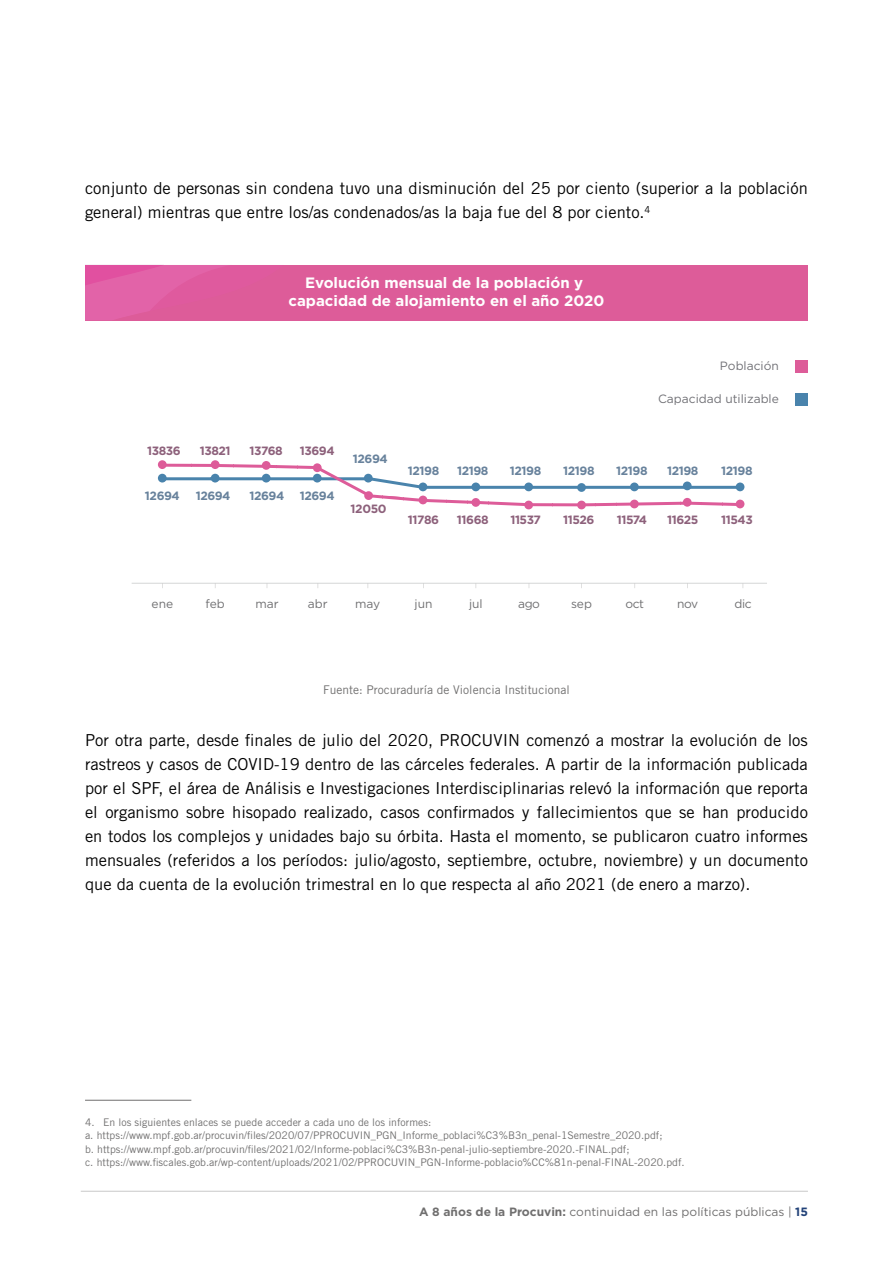
<style>
.page{position:relative;width:893px;height:1263px;background:#fff}
.page>*{position:absolute;margin:0;border:0;box-sizing:border-box;transform-origin:0 0}
.t1{font:16.5px/24px "Trade Gothic LT Std";color:#000}
.t2{font:700 15px/18px "Gotham";color:#fff;text-align:center}
.t3{font:700 12px "Gotham";letter-spacing:-.035em;color:#68829c}
.t4{font:700 12px "Gotham";letter-spacing:-.035em;color:#8d617b}
.t5{font:12px "Gotham";color:#706f6f}
.t6{font:12px "Trade Gothic LT Std";color:#706f6f}
.t7{font:12px "Gotham";color:#707072}
.t8{font:12px "Gotham";color:#717176}
.t9{font:10.5px/13.5px "Trade Gothic LT Std";color:#706f6f}
.s1{font-weight:700}
.s2{font-weight:700;color:#234379}
</style>
<div class="page">
<hr style="left:81px;top:1191px;width:727px;height:1px;background:#c8c8c8">
<div style="left:85px;top:265px;width:723px;height:55px;background:#dd5c99"></div>
<div style="left:795px;top:360px;width:12px;height:12px;background:#dd5c99"></div>
<div style="left:795px;top:393px;width:12px;height:12px;background:#4983ac"></div>
<svg style="left:85px;top:265px;width:143px;height:55px"></svg>
<hr style="left:132px;top:583px;width:635px;height:1px;background:#b2b4b5">
<svg style="left:161px;top:462px;width:583px;height:46px"></svg>
<svg style="left:158px;top:460px;width:9px;height:9px"></svg>
<div style="left:158px;top:474px;width:9px;height:8px;background:#4983ac;border-radius:50%"></div>
<div style="left:211px;top:474px;width:9px;height:8px;background:#4983ac;border-radius:50%"></div>
<div style="left:262px;top:474px;width:9px;height:8px;background:#4983ac;border-radius:50%"></div>
<div style="left:313px;top:474px;width:9px;height:8px;background:#4983ac;border-radius:50%"></div>
<div style="left:364px;top:474px;width:9px;height:8px;background:#4983ac;border-radius:50%"></div>
<div style="left:419px;top:482px;width:8px;height:9px;background:#4983ac;border-radius:50%"></div>
<div style="left:471px;top:482px;width:9px;height:9px;background:#4983ac;border-radius:50%"></div>
<div style="left:524px;top:482px;width:9px;height:9px;background:#4983ac;border-radius:50%"></div>
<div style="left:577px;top:483px;width:9px;height:9px;background:#4983ac;border-radius:50%"></div>
<div style="left:630px;top:482px;width:9px;height:9px;background:#4983ac;border-radius:50%"></div>
<div style="left:683px;top:481px;width:9px;height:9px;background:#4983ac;border-radius:50%"></div>
<div style="left:736px;top:482px;width:8px;height:9px;background:#4983ac;border-radius:50%"></div>
<svg style="left:211px;top:460px;width:9px;height:9px"></svg>
<svg style="left:262px;top:461px;width:9px;height:9px"></svg>
<div style="left:313px;top:463px;width:9px;height:9px;background:#dd5c99;border-radius:50%"></div>
<svg style="left:364px;top:491px;width:9px;height:9px"></svg>
<div style="left:419px;top:496px;width:8px;height:8px;background:#dd5c99;border-radius:50%"></div>
<svg style="left:471px;top:498px;width:9px;height:9px"></svg>
<div style="left:524px;top:501px;width:9px;height:8px;background:#dd5c99;border-radius:50%"></div>
<div style="left:577px;top:501px;width:9px;height:8px;background:#dd5c99;border-radius:50%"></div>
<div style="left:630px;top:500px;width:9px;height:8px;background:#dd5c99;border-radius:50%"></div>
<svg style="left:683px;top:498px;width:9px;height:9px"></svg>
<div style="left:736px;top:500px;width:8px;height:8px;background:#dd5c99;border-radius:50%"></div>
<hr style="left:85px;top:1100px;width:106px;height:1px;background:#706f6f">
<p class="t1" style="left:85px;top:176px;width:724px">conjunto de personas sin condena tuvo una disminución del 25 por ciento (superior a la población general) mientras que entre los/as condenados/as la baja fue del 8 por ciento.<sup>4</sup></p>
<p class="t2" style="left:288px;top:273px;width:317px">Evolución mensual de la población y capacidad de alojamiento en el año 2020</p>
<p class="t4" style="left:147px;top:443px;width:35px">13836</p>
<p class="t4" style="left:200px;top:443px;width:32px">13821</p>
<p class="t4" style="left:250px;top:443px;width:35px">13768</p>
<p class="t4" style="left:300px;top:443px;width:36px">13694</p>
<p class="t3" style="left:353px;top:451px;width:36px">12694</p>
<p class="t8" style="left:720px;top:358px;width:60px">Población</p>
<p class="t8" style="left:658px;top:391px;width:122px">Capacidad utilizable</p>
<p class="t3" style="left:145px;top:488px;width:36px">12694</p>
<p class="t3" style="left:196px;top:488px;width:36px">12694</p>
<p class="t3" style="left:250px;top:488px;width:36px">12694</p>
<p class="t3" style="left:300px;top:488px;width:36px">12694</p>
<p class="t4" style="left:351px;top:501px;width:37px">12050</p>
<p class="t3" style="left:408px;top:463px;width:33px">12198</p>
<p class="t3" style="left:457px;top:463px;width:33px">12198</p>
<p class="t3" style="left:510px;top:463px;width:33px">12198</p>
<p class="t3" style="left:563px;top:463px;width:33px">12198</p>
<p class="t3" style="left:616px;top:463px;width:33px">12198</p>
<p class="t3" style="left:667px;top:463px;width:33px">12198</p>
<p class="t3" style="left:721px;top:463px;width:33px">12198</p>
<p class="t4" style="left:408px;top:512px;width:33px">11786</p>
<p class="t4" style="left:457px;top:512px;width:33px">11668</p>
<p class="t4" style="left:510px;top:512px;width:32px">11537</p>
<p class="t4" style="left:563px;top:512px;width:33px">11526</p>
<p class="t4" style="left:617px;top:512px;width:32px">11574</p>
<p class="t4" style="left:667px;top:512px;width:33px">11625</p>
<p class="t4" style="left:721px;top:512px;width:33px">11543</p>
<p class="t7" style="left:152px;top:596px;width:23px">ene</p>
<p class="t7" style="left:206px;top:596px;width:21px">feb</p>
<p class="t7" style="left:255px;top:596px;width:25px">mar</p>
<p class="t7" style="left:308px;top:596px;width:21px">abr</p>
<p class="t7" style="left:355px;top:596px;width:27px">may</p>
<p class="t7" style="left:415px;top:596px;width:19px">jun</p>
<p class="t7" style="left:469px;top:596px;width:15px">jul</p>
<p class="t7" style="left:518px;top:596px;width:23px">ago</p>
<p class="t7" style="left:571px;top:596px;width:23px">sep</p>
<p class="t7" style="left:626px;top:596px;width:20px">oct</p>
<p class="t7" style="left:677px;top:596px;width:22px">nov</p>
<p class="t7" style="left:734px;top:596px;width:19px">dic</p>
<p class="t6" style="left:323px;top:682px;width:248px">Fuente: Procuraduría de Violencia Institucional</p>
<p class="t1" style="left:85px;top:728px;width:724px;text-align:justify">Por otra parte, desde finales de julio del 2020, PROCUVIN comenzó a mostrar la evolución de los rastreos y casos de COVID-19 dentro de las cárceles federales. A partir de la información publicada por el SPF, el área de Análisis e Investigaciones Interdisciplinarias relevó la información que reporta el organismo sobre hisopado realizado, casos confirmados y fallecimientos que se han producido en todos los complejos y unidades bajo su órbita. Hasta el momento, se publicaron cuatro informes mensuales (referidos a los períodos: julio/agosto, septiembre, octubre, noviembre) y un documento que da cuenta de la evolución trimestral en lo que respecta al año 2021 (de enero a marzo).</p>
<p class="t9" style="left:85px;top:1115px;width:601px">4. En los siguientes enlaces se puede acceder a cada uno de los informes:<br>a. https://www.mpf.gob.ar/procuvin/files/2020/07/PPROCUVIN_PGN_Informe_poblaci%C3%B3n_penal-1Semestre_2020.pdf;<br>b. https://www.mpf.gob.ar/procuvin/files/2021/02/Informe-poblaci%C3%B3n-penal-julio-septiembre-2020.-FINAL.pdf;<br>c. https://www.fiscales.gob.ar/wp-content/uploads/2021/02/PPROCUVIN_PGN-Informe-poblacio%CC%81n-penal-FINAL-2020.pdf.</p>
<p class="t5" style="left:419px;top:1204px;width:390px"><span class="s1">A 8 años de la Procuvin:</span> continuidad en las políticas públicas | <span class="s2">15</span></p>
</div>
